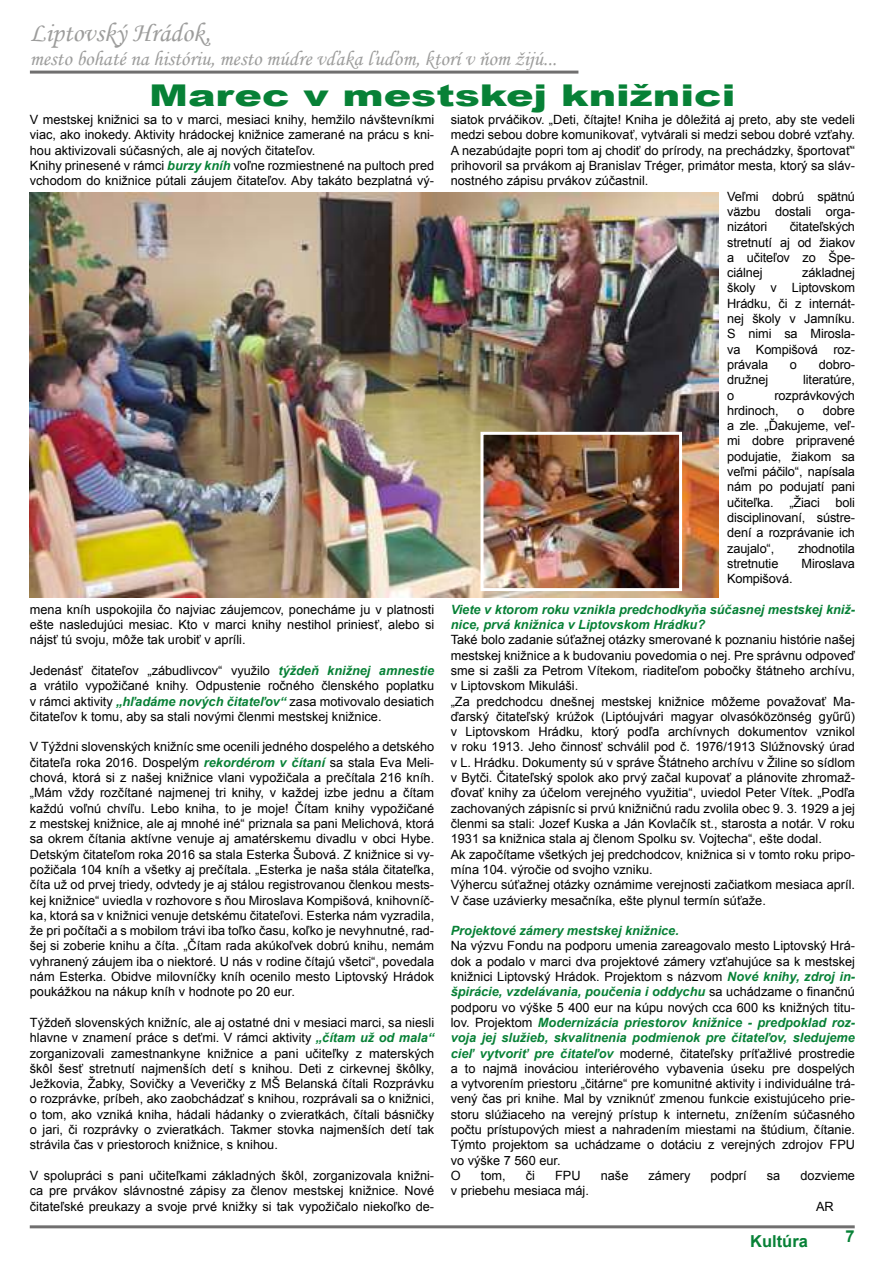
<style>
.page{position:relative;width:893px;height:1263px;background:#fff}
.page>*{position:absolute;margin:0;border:0;box-sizing:border-box;transform-origin:0 0}
.t1{font:900 30px "Arial";color:#078136;scale:1.38 1}
.t2{font:27px "Monotype Corsiva";color:#9d9d9c}
.t3{font:21px "Monotype Corsiva";color:#9d9d9c}
.t4{font:700 16.5px "Arial";color:#078136}
.t5{font:12.75px/15.3px "Arial";color:#000;text-align:justify}
.t6{font:italic 700 12.75px/15.3px "Arial";color:#078136}
.s1{font-weight:700;font-style:italic;color:#078136}
</style>
<div class="page">
<hr style="left:30px;top:1225px;width:825px;height:3px;background:#706f6f">
<hr style="left:30px;top:71px;width:548px;height:3px;background:#706f6f">
<img style="left:30px;top:192px;width:689px;height:405px">
<img style="left:484px;top:436px;width:194px;height:151px">
<div style="left:480px;top:432px;width:202px;height:159px;border:3px solid #fff"></div>
<h2 class="t2" style="left:30px;top:16px;width:182px">Liptovský Hrádok,</h2>
<h3 class="t3" style="left:30px;top:46px;width:529px">mesto bohaté na históriu, mesto múdre vďaka ľuďom, ktorí v ňom žijú...</h3>
<h1 class="t1" style="left:149px;top:73px;width:426px">Marec v mestskej knižnici</h1>
<p class="t5" style="left:30px;top:112px;width:406px;text-align:left">V mestskej knižnici sa to v marci, mesiaci knihy, hemžilo návštevníkmi viac, ako inokedy. Aktivity hrádockej knižnice zamerané na prácu s kni&shy;hou aktivizovali súčasných, ale aj nových čitateľov.<br>Knihy prinesené v rámci <span class="s1">burzy kníh</span> voľne rozmiestnené na pultoch pred vchodom do knižnice pútali záujem čitateľov. Aby takáto bezplatná vý-</p>
<p class="t5" style="left:451px;top:112px;width:406px">siatok prváčikov. „Deti, čítajte! Kniha je dôležitá aj preto, aby ste vedeli</p>
<p class="t5" style="left:451px;top:127px;width:406px">medzi sebou dobre komunikovať, vytvárali si medzi sebou dobré vzťahy.</p>
<p class="t5" style="left:451px;top:143px;width:406px">A nezabúdajte popri tom aj chodiť do prírody, na prechádzky, športovať“</p>
<p class="t5" style="left:451px;top:158px;width:406px">prihovoril sa prvákom aj Branislav Tréger, primátor mesta, ktorý sa sláv-</p>
<p class="t5" style="left:451px;top:173px;width:199px">nostného zápisu prvákov zúčastnil.</p>
<p class="t5" style="left:727px;top:189px;width:129px">Veľmi dobrú spätnú</p>
<p class="t5" style="left:727px;top:204px;width:129px">väzbu dostali orga-</p>
<p class="t5" style="left:727px;top:219px;width:42px">nizátori</p>
<p class="t5" style="left:727px;top:219px;width:129px;text-indent:63px">čitateľských stretnutí aj od žiakov a učiteľov zo Špe&shy;ciálnej</p>
<p class="t5" style="left:727px;top:265px;width:129px;text-indent:75px">základnej školy v Liptovskom Hrádku, či z internát&shy;nej školy v Jamníku.<br>S nimi sa Mirosla&shy;va Kompišová roz&shy;právala</p>
<p class="t5" style="left:790px;top:357px;width:9px">o</p>
<p class="t5" style="left:819px;top:357px;width:38px">dobro-</p>
<p class="t5" style="left:30px;top:602px;width:406px">mena kníh uspokojila čo najviac záujemcov, ponecháme ju v platnosti ešte nasledujúci mesiac. Kto v marci knihy nestihol priniesť, alebo si nájsť tú svoju, môže tak urobiť v apríli.</p>
<p class="t5" style="left:30px;top:663px;width:406px">Jedenásť čitateľov „zábudlivcov“ využilo <span class="s1">týždeň knižnej amnestie </span>a vrátilo vypožičané knihy. Odpustenie ročného členského poplatku v rámci aktivity <span class="s1">„hľadáme nových čitateľov“</span> zasa motivovalo desiatich čitateľov k tomu, aby sa stali novými členmi mestskej knižnice.</p>
<p class="t5" style="left:30px;top:739px;width:406px">V Týždni slovenských knižníc sme ocenili jedného dospelého a detského čitateľa roka 2016. Dospelým <span class="s1">rekordérom v čítaní</span> sa stala Eva Meli&shy;chová, ktorá si z našej knižnice vlani vypožičala a prečítala 216 kníh. „Mám vždy rozčítané najmenej tri knihy, v každej izbe jednu a čítam každú voľnú chvíľu. Lebo kniha, to je moje! Čítam knihy vypožičané z mestskej knižnice, ale aj mnohé iné“ priznala sa pani Melichová, ktorá sa okrem čítania aktívne venuje aj amatérskemu divadlu v obci Hybe.<br>Detským čitateľom roka 2016 sa stala Esterka Šubová. Z knižnice si vy&shy;požičala 104 kníh a všetky aj prečítala. „Esterka je naša stála čitateľka, číta už od prvej triedy, odvtedy je aj stálou registrovanou členkou mests&shy;kej knižnice“ uviedla v rozhovore s ňou Miroslava Kompišová, knihovníč&shy;ka, ktorá sa v knižnici venuje detskému čitateľovi. Esterka nám vyzradila, že pri počítači a s mobilom trávi iba toľko času, koľko je nevyhnutné, rad&shy;šej si zoberie knihu a číta. „Čítam rada akúkoľvek dobrú knihu, nemám vyhranený záujem iba o niektoré. U nás v rodine čítajú všetci“, povedala nám Esterka. Obidve milovníčky kníh ocenilo mesto Liptovský Hrádok poukážkou na nákup kníh v hodnote po 20 eur.</p>
<p class="t5" style="left:30px;top:1015px;width:406px">Týždeň slovenských knižníc, ale aj ostatné dni v mesiaci marci, sa niesli hlavne v znamení práce s deťmi. V rámci aktivity <span class="s1">„čítam už od mala“ </span>zorganizovali zamestnankyne knižnice a pani učiteľky z materských škôl šesť stretnutí najmenších detí s knihou. Deti z cirkevnej škôlky, Ježkovia, Žabky, Sovičky a Veveričky z MŠ Belanská čítali Rozprávku o rozprávke, príbeh, ako zaobchádzať s knihou, rozprávali sa o knižnici, o tom, ako vzniká kniha, hádali hádanky o zvieratkách, čítali básničky o jari, či rozprávky o zvieratkách. Takmer stovka najmenších detí tak strávila čas v priestoroch knižnice, s knihou.</p>
<p class="t5" style="left:30px;top:1168px;width:406px">V spolupráci s pani učiteľkami základných škôl, zorganizovala knižni&shy;ca pre prvákov slávnostné zápisy za členov mestskej knižnice. Nové čitateľské preukazy a svoje prvé knižky si tak vypožičalo niekoľko de-</p>
<p class="t5" style="left:727px;top:372px;width:43px">družnej</p>
<p class="t5" style="left:803px;top:372px;width:53px">literatúre,</p>
<p class="t5" style="left:727px;top:387px;width:9px">o</p>
<p class="t5" style="left:727px;top:387px;width:129px;text-indent:47px">rozprávkových hrdinoch,</p>
<p class="t5" style="left:727px;top:403px;width:129px;text-indent:96px">dobre a zle. „Ďakujeme, veľ&shy;mi dobre pripravené podujatie, žiakom sa veľmi páčilo“, napísala nám po podujatí pani učiteľka. „Žiaci boli disciplinovaní, sústre&shy;dení a rozprávanie ich zaujalo“,</p>
<p class="t5" style="left:797px;top:403px;width:9px">o</p>
<p class="t5" style="left:798px;top:540px;width:58px">zhodnotila</p>
<p class="t5" style="left:727px;top:556px;width:53px">stretnutie</p>
<p class="t5" style="left:801px;top:556px;width:55px">Miroslava</p>
<p class="t5" style="left:727px;top:571px;width:67px">Kompišová.</p>
<p class="t6" style="left:451px;top:602px;width:406px">Viete v ktorom roku vznikla predchodkyňa súčasnej mestskej kniž&shy;nice, prvá knižnica v Liptovskom Hrádku?</p>
<p class="t5" style="left:451px;top:632px;width:406px;text-align:left">Také bolo zadanie súťažnej otázky smerované k poznaniu histórie našej mestskej knižnice a k budovaniu povedomia o nej. Pre správnu odpoveď sme si zašli za Petrom Vítekom, riaditeľom pobočky štátneho archívu, v Liptovskom Mikuláši.<br>„Za predchodcu dnešnej mestskej knižnice môžeme považovať Ma&shy;ďarský čitateľský krúžok (Liptóujvári magyar olvasóközönség gyűrű) v Liptovskom Hrádku, ktorý podľa archívnych dokumentov vznikol v roku 1913. Jeho činnosť schválil pod č. 1976/1913 Slúžnovský úrad v L. Hrádku. Dokumenty sú v správe Štátneho archívu v Žiline so sídlom v Bytči. Čitateľský spolok ako prvý začal kupovať a plánovite zhromaž&shy;ďovať knihy za účelom verejného využitia“, uviedol Peter Vítek. „Podľa zachovaných zápisníc si prvú knižničnú radu zvolila obec 9. 3. 1929 a jej členmi sa stali: Jozef Kuska a Ján Kovlačík st., starosta a notár. V roku 1931 sa knižnica stala aj členom Spolku sv. Vojtecha“, ešte dodal.<br>Ak započítame všetkých jej predchodcov, knižnica si v tomto roku pripo&shy;mína 104. výročie od svojho vzniku.<br>Výhercu súťažnej otázky oznámime verejnosti začiatkom mesiaca apríl.<br>V čase uzávierky mesačníka, ešte plynul termín súťaže.</p>
<p class="t6" style="left:451px;top:923px;width:230px">Projektové zámery mestskej knižnice.</p>
<p class="t5" style="left:451px;top:938px;width:406px;text-align:left">Na výzvu Fondu na podporu umenia zareagovalo mesto Liptovský Hrá&shy;dok a podalo v marci dva projektové zámery vzťahujúce sa k mestskej knižnici Liptovský Hrádok. Projektom s názvom <span class="s1">Nové knihy, zdroj in&shy;špirácie, vzdelávania, poučenia i oddychu</span> sa uchádzame o finančnú podporu vo výške 5 400 eur na kúpu nových cca 600 ks knižných titu&shy;lov. Projektom <span class="s1">Modernizácia priestorov knižnice - predpoklad roz&shy;voja jej služieb, skvalitnenia podmienok pre čitateľov, sledujeme cieľ vytvoriť pre čitateľov</span> moderné, čitateľsky príťažlivé prostredie a to najmä inováciou interiérového vybavenia úseku pre dospelých a vytvorením priestoru „čitárne“ pre komunitné aktivity i individuálne trá&shy;vený čas pri knihe. Mal by vzniknúť zmenou funkcie existujúceho prie&shy;storu slúžiaceho na verejný prístup k internetu, znížením súčasného počtu prístupových miest a nahradením miestami na štúdium, čítanie.<br>Týmto projektom sa uchádzame o dotáciu z verejných zdrojov FPU vo výške 7 560 eur.<br>O</p>
<p class="t5" style="left:481px;top:1168px;width:26px">tom,</p>
<p class="t5" style="left:526px;top:1168px;width:11px">či</p>
<p class="t5" style="left:555px;top:1168px;width:27px">FPU</p>
<p class="t5" style="left:601px;top:1168px;width:29px">naše</p>
<p class="t5" style="left:649px;top:1168px;width:43px">zámery</p>
<p class="t5" style="left:711px;top:1168px;width:38px">podprí</p>
<p class="t5" style="left:767px;top:1168px;width:15px">sa</p>
<p class="t5" style="left:800px;top:1168px;width:56px">dozvieme</p>
<p class="t5" style="left:451px;top:1183px;width:140px">v priebehu mesiaca máj.</p>
<p class="t5" style="left:816px;top:1198px;width:19px">AR</p>
<p class="t4" style="left:750px;top:1230px;width:59px">Kultúra</p>
<p class="t4" style="left:845px;top:1225px;width:11px">7</p>
</div>
